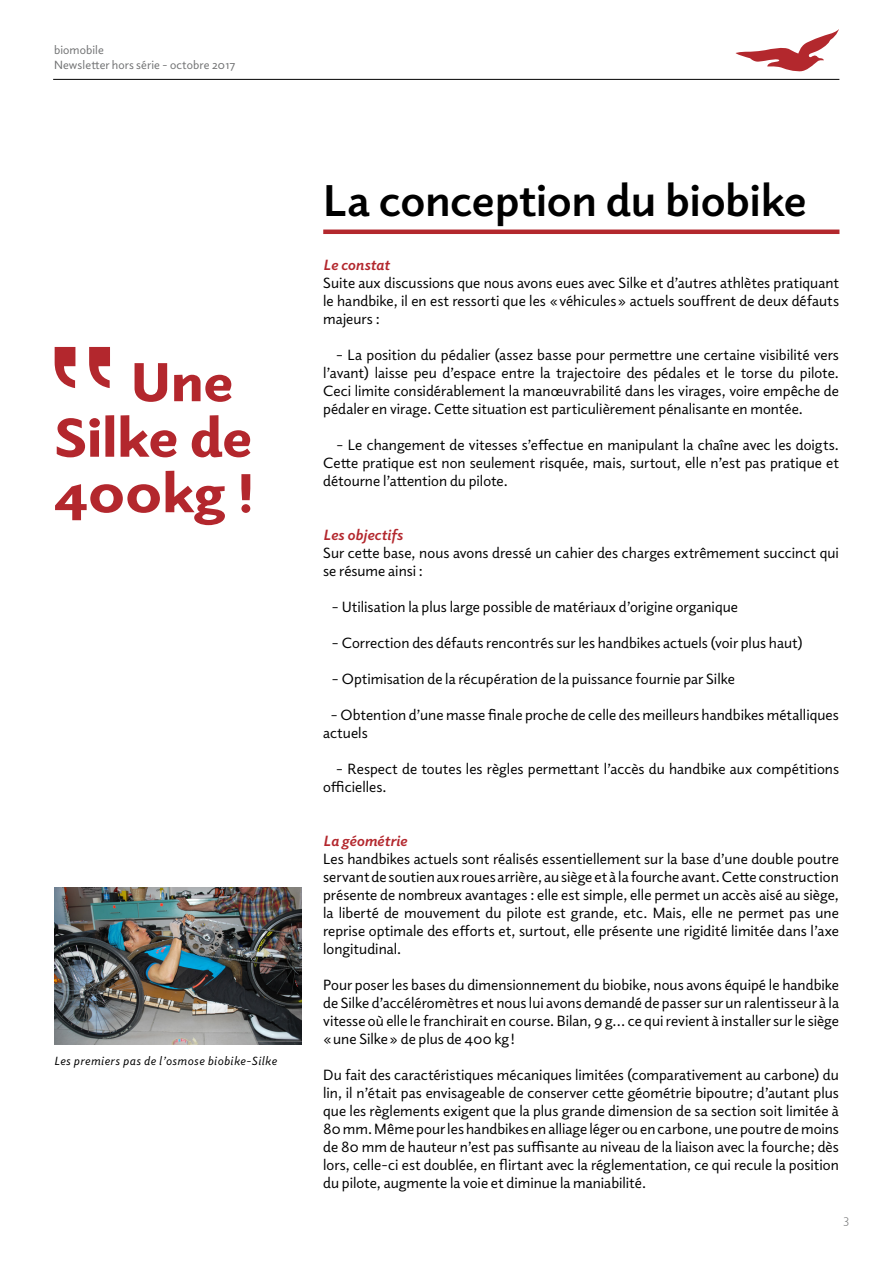
<style>
.page{position:relative;width:893px;height:1263px;background:#fff}
.page>*{position:absolute;margin:0;border:0;box-sizing:border-box;transform-origin:0 0}
.t1{font:700 150px "Helvetica";color:#b3272d}
.t2{font:900 55.5px/55.5px "Elido";letter-spacing:-.005em;color:#b3272d}
.t3{font:700 45px "Elido";letter-spacing:-.01em;color:#000}
.t4{font:15px/18px "Elido";color:#000;text-align:justify}
.t5{font:italic 700 15px "Elido";color:#b3272d}
.t6{font:300 13.5px "Elido";color:#707172}
.t7{font:12px/14.4px "Elido";letter-spacing:.01em;color:#707172}
.t8{font:italic 12px "Elido";letter-spacing:.045em;color:#000}
</style>
<div class="page">
<svg style="left:735px;top:29px;width:104px;height:42px"></svg>
<hr style="left:53px;top:79px;width:786px;height:1px;background:#000">
<img style="left:54px;top:887px;width:247px;height:158px">
<hr style="left:323px;top:230px;width:516px;height:4px;background:#b3282d">
<p class="t7" style="left:54px;top:43px;width:183px">biomobile<br>Newsletter hors série - octobre 2017</p>
<h1 class="t1" style="left:44px;top:281px;width:77px">‟</h1>
<h2 class="t2" style="left:54px;top:352px;width:202px;text-indent:77px">Une<br>Silke de<br>400kg !</h2>
<p class="t8" style="left:54px;top:1053px;width:224px">Les premiers pas de l’osmose biobike-Silke</p>
<h3 class="t3" style="left:323px;top:170px;width:485px">La conception du biobike</h3>
<p class="t5" style="left:323px;top:255px;width:68px">Le constat</p>
<p class="t4" style="left:323px;top:273px;width:517px">Suite aux discussions que nous avons eues avec Silke et d’autres athlètes pratiquant le handbike, il en est ressorti que les « véhicules » actuels souffrent de deux défauts majeurs :</p>
<p class="t4" style="left:323px;top:345px;width:517px;text-indent:13px">– La position du pédalier (assez basse pour permettre une certaine visibilité vers l’avant) laisse peu d’espace entre la trajectoire des pédales et le torse du pilote.<br>Ceci limite considérablement la manœuvrabilité dans les virages, voire empêche de pédaler en virage. Cette situation est particulièrement pénalisante en montée.</p>
<p class="t4" style="left:323px;top:435px;width:517px;text-indent:13px">– Le changement de vitesses s’effectue en manipulant la chaîne avec les doigts.<br>Cette pratique est non seulement risquée, mais, surtout, elle n’est pas pratique et détourne l’attention du pilote.</p>
<p class="t5" style="left:323px;top:525px;width:81px">Les objectifs</p>
<p class="t4" style="left:323px;top:543px;width:517px">Sur cette base, nous avons dressé un cahier des charges extrêmement succinct qui se résume ainsi :</p>
<p class="t4" style="left:331px;top:597px;width:408px">– Utilisation la plus large possible de matériaux d’origine organique</p>
<p class="t4" style="left:331px;top:633px;width:473px">– Correction des défauts rencontrés sur les handbikes actuels (voir plus haut)</p>
<p class="t4" style="left:331px;top:669px;width:405px">– Optimisation de la récupération de la puissance fournie par Silke</p>
<p class="t4" style="left:323px;top:705px;width:517px;text-indent:7px">– Obtention d’une masse finale proche de celle des meilleurs handbikes métalliques actuels</p>
<p class="t4" style="left:323px;top:759px;width:517px;text-indent:13px">– Respect de toutes les règles permettant l’accès du handbike aux compétitions officielles.</p>
<p class="t5" style="left:323px;top:831px;width:85px">La géométrie</p>
<p class="t4" style="left:323px;top:849px;width:517px">Les handbikes actuels sont réalisés essentiellement sur la base d’une double poutre servant de soutien aux roues arrière, au siège et à la fourche avant. Cette construction présente de nombreux avantages : elle est simple, elle permet un accès aisé au siège, la liberté de mouvement du pilote est grande, etc. Mais, elle ne permet pas une reprise optimale des efforts et, surtout, elle présente une rigidité limitée dans l’axe longitudinal.</p>
<p class="t4" style="left:323px;top:975px;width:517px">Pour poser les bases du dimensionnement du biobike, nous avons équipé le handbike de Silke d’accéléromètres et nous lui avons demandé de passer sur un ralentisseur à la vitesse où elle le franchirait en course. Bilan, 9 g… ce qui revient à installer sur le siège « une Silke » de plus de 400 kg !</p>
<p class="t4" style="left:323px;top:1065px;width:517px">Du fait des caractéristiques mécaniques limitées (comparativement au carbone) du lin, il n’était pas envisageable de conserver cette géométrie bipoutre ; d’autant plus que les règlements exigent que la plus grande dimension de sa section soit limitée à 80 mm. Même pour les handbikes en alliage léger ou en carbone, une poutre de moins de 80 mm de hauteur n’est pas suffisante au niveau de la liaison avec la fourche ; dès lors, celle-ci est doublée, en flirtant avec la réglementation, ce qui recule la position du pilote, augmente la voie et diminue la maniabilité.</p>
<p class="t6" style="left:843px;top:1211px;width:8px">3</p>
</div>
